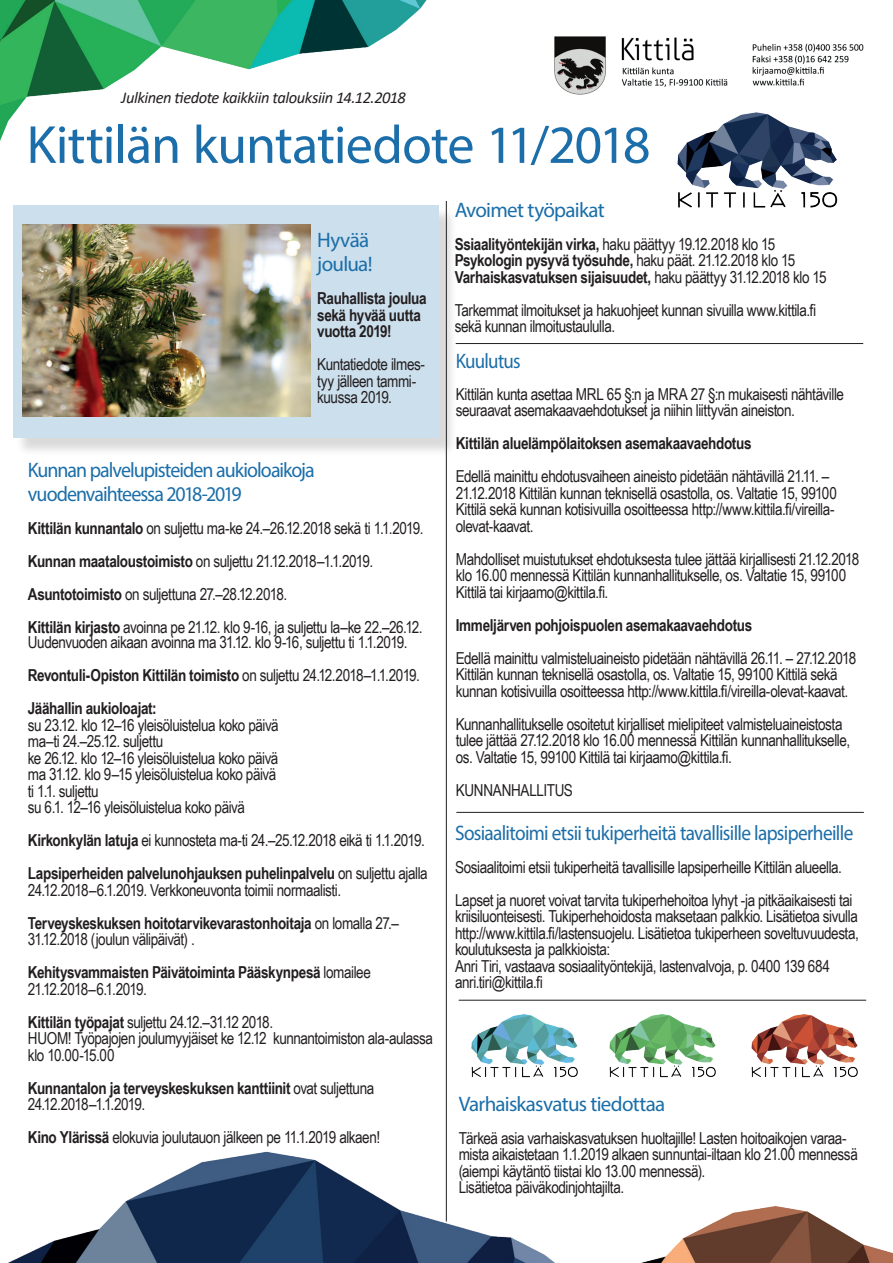
<style>
.page{position:relative;width:893px;height:1263px;background:#fff}
.page>*{position:absolute;margin:0;border:0;box-sizing:border-box;transform-origin:0 0}
.t1{font:54px "Myriad Pro";letter-spacing:-.02em;color:#1b6ea9}
.t2{font:21px/24px "Myriad Pro";letter-spacing:-.04em;color:#1b6ea9;scale:.95 1}
.t3{font:21px "Myriad Pro";letter-spacing:-.04em;color:#1b6ea9;scale:.92 1}
.t4{font:21px/24px "Myriad Pro";letter-spacing:-.04em;color:#1b6ea9}
.t5{font:21px "Myriad Pro";letter-spacing:-.04em;color:#1b6ea9;scale:.9 1}
.t6{font:16.5px/16.5px "Arial Narrow";letter-spacing:-.025em;color:#231f20}
.t7{font:700 16.5px/16.5px "Arial Narrow";letter-spacing:-.02em;color:#231f20}
.t8{font:16.5px/33px "Arial Narrow";letter-spacing:-.045em;color:#231f20}
.t9{font:italic 16.5px "Calibri";letter-spacing:-.03em;color:#231f20}
.s1{font-weight:700}
.s2{font-weight:400}
</style>
<div class="page">
<img style="left:0;top:0;width:427px;height:141px">
<hr style="left:446px;top:201px;width:1px;height:1020px;background:#231f20">
<img style="left:554px;top:36px;width:310px;height:59px">
<hr style="left:456px;top:812px;width:408px;height:1px;background:#231f20">
<hr style="left:456px;top:343px;width:407px;height:1px;background:#231f20">
<img style="left:471px;top:1014px;width:107px;height:64px">
<img style="left:609px;top:1014px;width:107px;height:64px">
<img style="left:751px;top:1014px;width:107px;height:64px">
<img style="left:8px;top:1149px;width:885px;height:114px">
<img style="left:677px;top:112px;width:161px;height:96px">
<div style="left:16px;top:207px;width:441px;height:249px;background:#231f20;opacity:.75"></div>
<div style="left:13px;top:205px;width:426px;height:233px;background:#ccdfec"></div>
<img style="left:23px;top:225px;width:288px;height:192px">
<hr style="left:459px;top:1000px;width:407px;height:1px;background:#231f20">
<p class="t9" style="left:121px;top:86px;width:286px">Julkinen tiedote kaikkiin talouksiin 14.12.2018</p>
<h1 class="t1" style="left:27px;top:111px;width:625px">Kittilän kuntatiedote 11/2018</h1>
<p class="t4" style="left:317px;top:228px;width:57px">Hyvää joulua!</p>
<p class="t7" style="left:317px;top:289px;width:111px">Rauhallista joulua sekä hyvää uutta vuotta 2019!</p>
<p class="t6" style="left:317px;top:356px;width:109px">Kuntatiedote ilmes&shy;tyy jälleen tammi&shy;kuussa 2019.</p>
<p class="t2" style="left:28px;top:457px;width:303px">Kunnan palvelupisteiden aukioloaikoja vuodenvaihteessa 2018-2019</p>
<p class="t6" style="left:28px;top:511px;width:397px;line-height:33px"><span class="s1">Kittilän kunnantalo</span> on suljettu ma-ke 24.–26.12.2018 sekä ti 1.1.2019.<br><span class="s1">Kunnan maataloustoimisto</span> on suljettu 21.12.2018–1.1.2019.<br><span class="s1">Asuntotoimisto</span> on suljettuna 27.–28.12.2018.<br><span class="s1">Kittilän kirjasto</span> avoinna pe 21.12. klo 9-16, ja suljettu la–ke 22.–26.12.</p>
<p class="t6" style="left:28px;top:625px;width:394px;line-height:33px">Uudenvuoden aikaan avoinna ma 31.12. klo 9-16, suljettu ti 1.1.2019.<br><span class="s1">Revontuli-Opiston Kittilän toimisto</span> on suljettu 24.12.2018–1.1.2019.<br><span class="s1">Jäähallin aukioloajat:</span></p>
<p class="t6" style="left:28px;top:716px;width:252px">su 23.12. klo 12–16 yleisöluistelua koko päivä ma–ti 24.–25.12. suljettu<br>ke 26.12. klo 12–16 yleisöluistelua koko päivä ma 31.12. klo 9–15 yleisöluistelua koko päivä ti 1.1. suljettu<br>su 6.1. 12–16 yleisöluistelua koko päivä</p>
<p class="t7" style="left:28px;top:823px;width:401px;line-height:33px">Kirkonkylän latuja <span class="s2">ei kunnosteta ma-ti 24.–25.12.2018 eikä ti 1.1.2019.<br></span>Lapsiperheiden palvelunohjauksen puhelinpalvelu <span class="s2">on suljettu ajalla</span></p>
<p class="t6" style="left:28px;top:873px;width:373px;line-height:33px">24.12.2018–6.1.2019. Verkkoneuvonta toimii normaalisti.<br><span class="s1">Terveyskeskuksen hoitotarvikevarastonhoitaja</span> on lomalla 27.–</p>
<p class="t7" style="left:28px;top:922px;width:345px;line-height:33px"><span class="s2">31.12.2018 (joulun välipäivät) .<br></span>Kehitysvammaisten Päivätoiminta Pääskynpesä <span class="s2">lomailee</span></p>
<p class="t8" style="left:28px;top:972px;width:247px">21.12.2018–6.1.2019.<br><span class="s1">Kittilän työpajat</span> suljettu 24.12.–31.12 2018.</p>
<p class="t6" style="left:28px;top:1030px;width:407px">HUOM! Työpajojen joulumyyjäiset ke 12.12 kunnantoimiston ala-aulassa klo 10.00-15.00</p>
<p class="t7" style="left:28px;top:1079px;width:348px">Kunnantalon ja terveyskeskuksen kanttiinit <span class="s2">ovat suljettuna<br>24.12.2018–1.1.2019.</span></p>
<p class="t6" style="left:28px;top:1129px;width:354px"><span class="s1">Kino Ylärissä</span> elokuvia joulutauon jälkeen pe 11.1.2019 alkaen!</p>
<p class="t4" style="left:455px;top:197px;width:151px">Avoimet työpaikat</p>
<p class="t7" style="left:455px;top:235px;width:373px">Ssiaalityöntekijän virka, <span class="s2">haku päättyy 19.12.2018 klo 15<br></span>Psykologin pysyvä työsuhde, <span class="s2">haku päät. 21.12.2018 klo 15<br></span>Varhaiskasvatuksen sijaisuudet, <span class="s2">haku päättyy 31.12.2018 klo 15</span></p>
<p class="t6" style="left:455px;top:301px;width:363px">Tarkemmat ilmoitukset ja hakuohjeet kunnan sivuilla www.kittila.fi sekä kunnan ilmoitustaululla.</p>
<p class="t5" style="left:456px;top:348px;width:74px">Kuulutus</p>
<p class="t6" style="left:456px;top:385px;width:390px">Kittilän kunta asettaa MRL 65 §:n ja MRA 27 §:n mukaisesti nähtäville seuraavat asemakaavaehdotukset ja niihin liittyvän aineiston.</p>
<p class="t7" style="left:456px;top:434px;width:297px">Kittilän aluelämpölaitoksen asemakaavaehdotus</p>
<p class="t6" style="left:456px;top:467px;width:383px">Edellä mainittu ehdotusvaiheen aineisto pidetään nähtävillä 21.11. – 21.12.2018 Kittilän kunnan teknisellä osastolla, os. Valtatie 15, 99100<br>Kittilä sekä kunnan kotisivuilla osoitteessa http://www.kittila.fi/vireilla&shy;olevat-kaavat.</p>
<p class="t6" style="left:456px;top:550px;width:405px">Mahdolliset muistutukset ehdotuksesta tulee jättää kirjallisesti 21.12.2018 klo 16.00 mennessä Kittilän kunnanhallitukselle, os. Valtatie 15, 99100<br>Kittilä tai kirjaamo@kittila.fi.</p>
<p class="t7" style="left:456px;top:616px;width:298px">Immeljärven pohjoispuolen asemakaavaehdotus</p>
<p class="t6" style="left:456px;top:649px;width:402px">Edellä mainittu valmisteluaineisto pidetään nähtävillä 26.11. – 27.12.2018<br>Kittilän kunnan teknisellä osastolla, os. Valtatie 15, 99100 Kittilä sekä kunnan kotisivuilla osoitteessa http://www.kittila.fi/vireilla-olevat-kaavat.</p>
<p class="t6" style="left:456px;top:715px;width:396px">Kunnanhallitukselle osoitetut kirjalliset mielipiteet valmisteluaineistosta tulee jättää 27.12.2018 klo 16.00 mennessä Kittilän kunnanhallitukselle, os. Valtatie 15, 99100 Kittilä tai kirjaamo@kittila.fi.</p>
<p class="t6" style="left:456px;top:781px;width:119px">KUNNANHALLITUS</p>
<p class="t3" style="left:455px;top:820px;width:434px">Sosiaalitoimi etsii tukiperheitä tavallisille lapsiperheille</p>
<p class="t6" style="left:455px;top:850px;width:399px;line-height:33px">Sosiaalitoimi etsii tukiperheitä tavallisille lapsiperheille Kittilän alueella.<br>Lapset ja nuoret voivat tarvita tukiperhehoitoa lyhyt -ja pitkäaikaisesti tai</p>
<p class="t6" style="left:455px;top:907px;width:405px">kriisiluonteisesti. Tukiperhehoidosta maksetaan palkkio. Lisätietoa sivulla http://www.kittila.fi/lastensuojelu. Lisätietoa tukiperheen soveltuvuudesta, koulutuksesta ja palkkioista:<br>Anri Tiri, vastaava sosiaalityöntekijä, lastenvalvoja, p. 0400 139 684 anri.tiri@kittila.fi</p>
<p class="t4" style="left:459px;top:1091px;width:208px">Varhaiskasvatus tiedottaa</p>
<p class="t6" style="left:459px;top:1129px;width:401px">Tärkeä asia varhaiskasvatuksen huoltajille! Lasten hoitoaikojen varaa&shy;mista aikaistetaan 1.1.2019 alkaen sunnuntai-iltaan klo 21.00 mennessä (aiempi käytäntö tiistai klo 13.00 mennessä).<br>Lisätietoa päiväkodinjohtajilta.</p>
</div>
